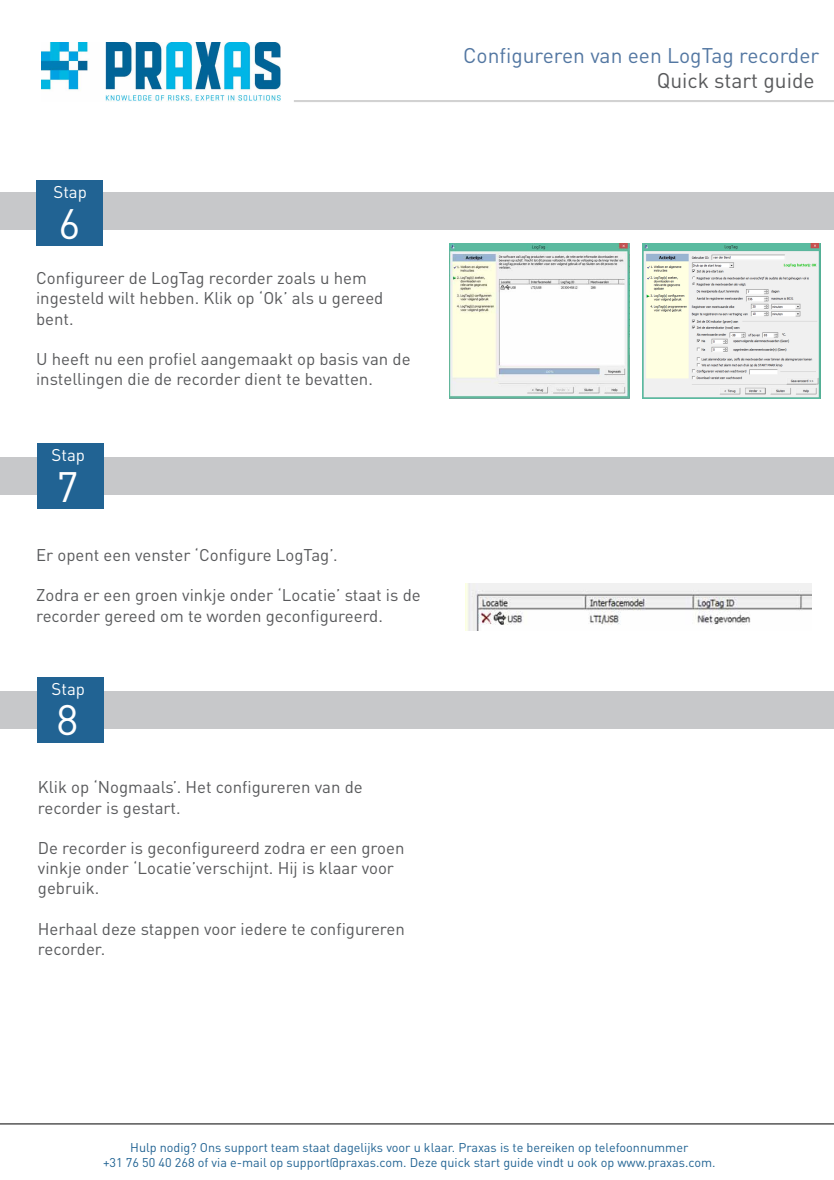
<style>
.page{position:relative;width:834px;height:1180px;background:#fff}
.page>*{position:absolute;margin:0;border:0;box-sizing:border-box;transform-origin:0 0}
.t1{font:42px "DINOT";color:#fff}
.t2{font:21px "DINOT";color:#5377a2}
.t3{font:21px "DINOT";color:#58595b}
.t4{font:16.8px/20.2px "DINOT";color:#58595b}
.t5{font:16.8px "DINOT";color:#fff}
.t6{font:12.6px/15.1px "DINOT";color:#216393;text-align:center}
</style>
<div class="page">
<img style="left:42px;top:42px;width:239px;height:59px">
<hr style="left:294px;top:100px;width:539px;height:2px;background:#bfbfbf">
<div style="left:0;top:192px;width:833px;height:37px;background:#c7c8ca"></div>
<div style="left:36px;top:181px;width:66px;height:65px;background:#216393"></div>
<hr style="left:0;top:1123px;width:833px;height:1px;background:#000">
<div style="left:0;top:458px;width:833px;height:37px;background:#c7c8ca"></div>
<div style="left:38px;top:443px;width:66px;height:66px;background:#216393"></div>
<img style="left:465px;top:584px;width:346px;height:46px">
<div style="left:0;top:691px;width:833px;height:37px;background:#c7c8ca"></div>
<div style="left:38px;top:677px;width:66px;height:65px;background:#216393"></div>
<img style="left:450px;top:243px;width:179px;height:155px">
<img style="left:642px;top:243px;width:178px;height:155px">
<p class="t5" style="left:54px;top:182px;width:35px">Stap</p>
<h1 class="t1" style="left:59px;top:198px;width:23px">6</h1>
<p class="t4" style="left:36px;top:268px;width:349px">Configureer de LogTag recorder zoals u hem ingesteld wilt hebben. Klik op ‘Ok’ als u gereed bent.</p>
<p class="t4" style="left:36px;top:348px;width:376px">U heeft nu een profiel aangemaakt op basis van de instellingen die de recorder dient te bevatten.</p>
<p class="t5" style="left:52px;top:445px;width:35px">Stap</p>
<h1 class="t1" style="left:57px;top:460px;width:23px">7</h1>
<p class="t4" style="left:36px;top:545px;width:303px">Er opent een venster ‘Configure LogTag’.</p>
<p class="t4" style="left:36px;top:585px;width:386px">Zodra er een groen vinkje onder ‘Locatie’ staat is de recorder gereed om te worden geconfigureerd.</p>
<p class="t5" style="left:52px;top:678px;width:35px">Stap</p>
<h1 class="t1" style="left:57px;top:694px;width:23px">8</h1>
<p class="t4" style="left:38px;top:777px;width:326px">Klik op ‘Nogmaals’. Het configureren van de recorder is gestart.</p>
<p class="t4" style="left:38px;top:837px;width:368px">De recorder is geconfigureerd zodra er een groen vinkje onder ‘Locatie’verschijnt. Hij is klaar voor gebruik.</p>
<p class="t4" style="left:38px;top:918px;width:368px">Herhaal deze stappen voor iedere te configureren recorder.</p>
<p class="t2" style="left:463px;top:42px;width:357px">Configureren van een LogTag recorder</p>
<p class="t3" style="left:656px;top:67px;width:159px">Quick start guide</p>
<p class="t6" style="left:103px;top:1139px;width:614px">Hulp nodig? Ons support team staat dagelijks voor u klaar. Praxas is te bereiken op telefoonnummer<br>+31 76 50 40 268 of via e-mail op support@praxas.com. Deze quick start guide vindt u ook op www.praxas.com.</p>
</div>
